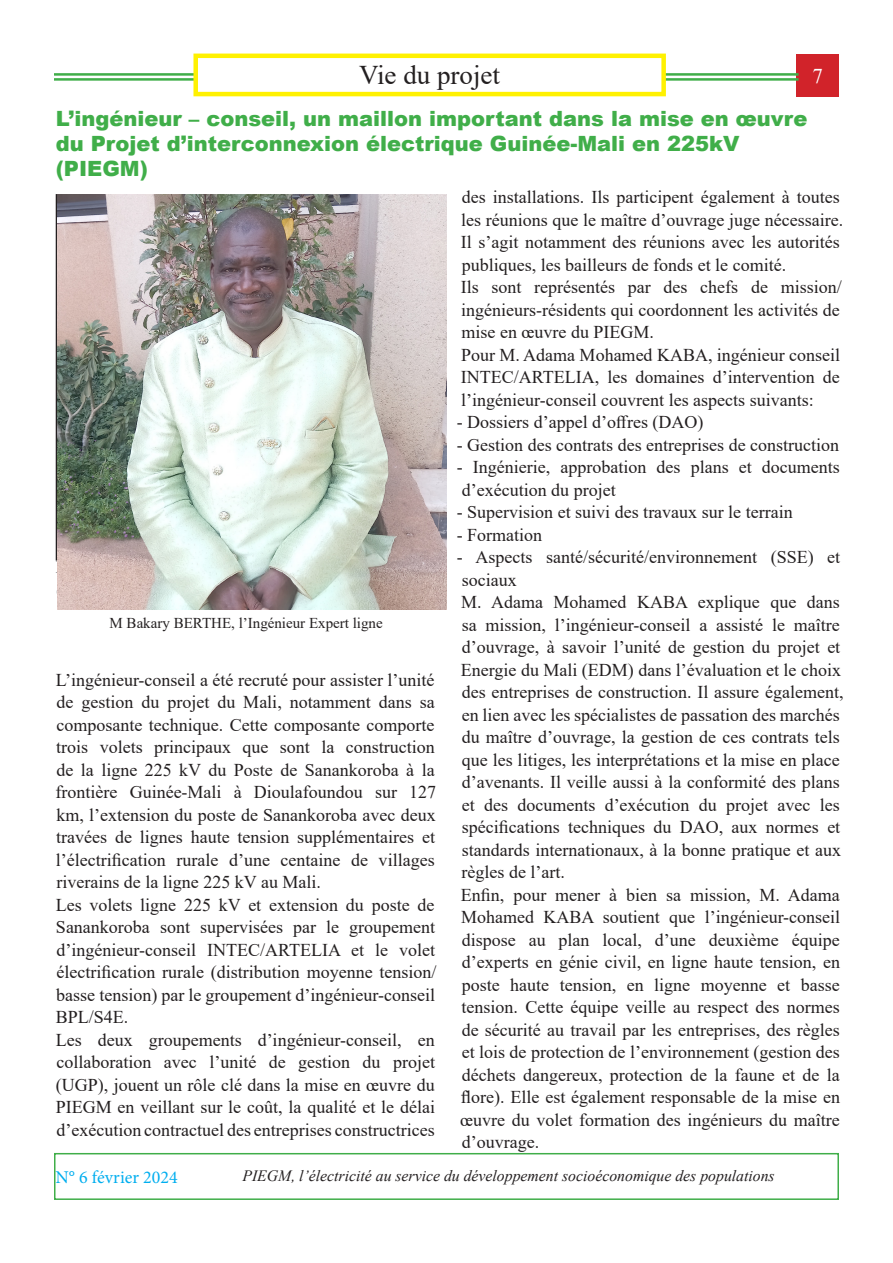
<style>
.page{position:relative;width:893px;height:1263px;background:#fff}
.page>*{position:absolute;margin:0;border:0;box-sizing:border-box;transform-origin:0 0}
.t1{font:27px "Times New Roman";color:#231f20}
.t2{font:900 21px/25.2px "Arial";color:#40ae49}
.t3{font:21px "Times New Roman";color:#fff}
.t4{font:18px/22.5px "Times New Roman";color:#231f20;text-align:justify}
.t5{font:18px "Minion Pro";color:#00aeef}
.t6{font:italic 15.75px "Times New Roman";color:#231f20}
.t7{font:15px "Times New Roman";color:#231f20}
</style>
<div class="page">
<div style="left:796px;top:54px;width:43px;height:43px;background:#d1232a"></div>
<hr style="left:615px;top:73px;width:184px;height:3px;background:#40ae49">
<hr style="left:615px;top:78px;width:184px;height:3px;background:#40ae49">
<hr style="left:54px;top:73px;width:347px;height:3px;background:#40ae49">
<hr style="left:54px;top:78px;width:347px;height:3px;background:#40ae49">
<div style="left:54px;top:1153px;width:785px;height:47px;border:2px solid #40ae49"></div>
<div style="left:196px;top:56px;width:468px;height:38px;background:#fff"></div>
<div style="left:193px;top:54px;width:473px;height:42px;border:4px solid #fff101"></div>
<img style="left:57px;top:194px;width:389px;height:415px">
<p class="t1" style="left:359px;top:56px;width:142px">Vie du projet</p>
<p class="t3" style="left:812px;top:61px;width:12px">7</p>
<p class="t2" style="left:56px;top:105px;width:753px">L’ingénieur – conseil, un maillon important dans la mise en œuvre du Projet d’interconnexion électrique Guinée-Mali en 225kV (PIEGM)</p>
<p class="t7" style="left:110px;top:613px;width:275px">M Bakary BERTHE, l’Ingénieur Expert ligne</p>
<p class="t4" style="left:56px;top:668px;width:382px">L’ingénieur-conseil a été recruté pour assister l’unité de gestion du projet du Mali, notamment dans sa composante technique. Cette composante comporte trois volets principaux que sont la construction de la ligne 225 kV du Poste de Sanankoroba à la frontière Guinée-Mali à Dioulafoundou sur 127 km, l’extension du poste de Sanankoroba avec deux travées de lignes haute tension supplémentaires et l’électrification rurale d’une centaine de villages riverains de la ligne 225 kV au Mali.</p>
<p class="t4" style="left:56px;top:893px;width:382px">Les volets ligne 225 kV et extension du poste de Sanankoroba sont supervisées par le groupement d’ingénieur-conseil INTEC/ARTELIA et le volet électrification rurale (distribution moyenne tension/ basse tension) par le groupement d’ingénieur-conseil BPL/S4E.</p>
<p class="t4" style="left:56px;top:1028px;width:381px">Les deux groupements d’ingénieur-conseil, en collaboration avec l’unité de gestion du projet (UGP), jouent un rôle clé dans la mise en œuvre du PIEGM en veillant sur le coût, la qualité et le délai d’exécution contractuel des entreprises constructrices</p>
<p class="t4" style="left:461px;top:186px;width:384px;text-align:left">des installations. Ils participent également à toutes les réunions que le maître d’ouvrage juge nécessaire.<br>Il s’agit notamment des réunions avec les autorités publiques, les bailleurs de fonds et le comité.</p>
<p class="t4" style="left:461px;top:276px;width:382px">Ils sont représentés par des chefs de mission/ ingénieurs-résidents qui coordonnent les activités de mise en œuvre du PIEGM.</p>
<p class="t4" style="left:461px;top:343px;width:381px">Pour M. Adama Mohamed KABA, ingénieur conseil INTEC/ARTELIA, les domaines d’intervention de l’ingénieur-conseil couvrent les aspects suivants:</p>
<p class="t4" style="left:457px;top:411px;width:248px">- Dossiers d’appel d’offres (DAO)</p>
<p class="t4" style="left:457px;top:433px;width:384px">- Gestion des contrats des entreprises de construction</p>
<p class="t4" style="left:457px;top:456px;width:385px">- Ingénierie, approbation des plans et documents d’exécution du projet</p>
<p class="t4" style="left:457px;top:501px;width:337px">- Supervision et suivi des travaux sur le terrain</p>
<p class="t4" style="left:457px;top:523px;width:87px">- Formation</p>
<p class="t4" style="left:457px;top:546px;width:385px">- Aspects santé/sécurité/environnement (SSE) et sociaux</p>
<p class="t4" style="left:461px;top:591px;width:384px;text-align:left">M. Adama Mohamed KABA explique que dans sa mission, l’ingénieur-conseil a assisté le maître d’ouvrage, à savoir l’unité de gestion du projet et Energie du Mali (EDM) dans l’évaluation et le choix des entreprises de construction. Il assure également, en lien avec les spécialistes de passation des marchés du maître d’ouvrage, la gestion de ces contrats tels que les litiges, les interprétations et la mise en place d’avenants. Il veille aussi à la conformité des plans et des documents d’exécution du projet avec les spécifications techniques du DAO, aux normes et standards internationaux, à la bonne pratique et aux règles de l’art.</p>
<p class="t4" style="left:460px;top:883px;width:381px">Enfin, pour mener à bien sa mission, M. Adama Mohamed KABA soutient que l’ingénieur-conseil dispose au plan local, d’une deuxième équipe d’experts en génie civil, en ligne haute tension, en poste haute tension, en ligne moyenne et basse tension. Cette équipe veille au respect des normes de sécurité au travail par les entreprises, des règles et lois de protection de l’environnement (gestion des déchets dangereux, protection de la faune et de la flore). Elle est également responsable de la mise en œuvre du volet formation des ingénieurs du maître d’ouvrage.</p>
<p class="t5" style="left:56px;top:1165px;width:124px">N° 6 février 2024</p>
<p class="t6" style="left:242px;top:1165px;width:534px">PIEGM, l’électricité au service du développement socioéconomique des populations</p>
</div>
